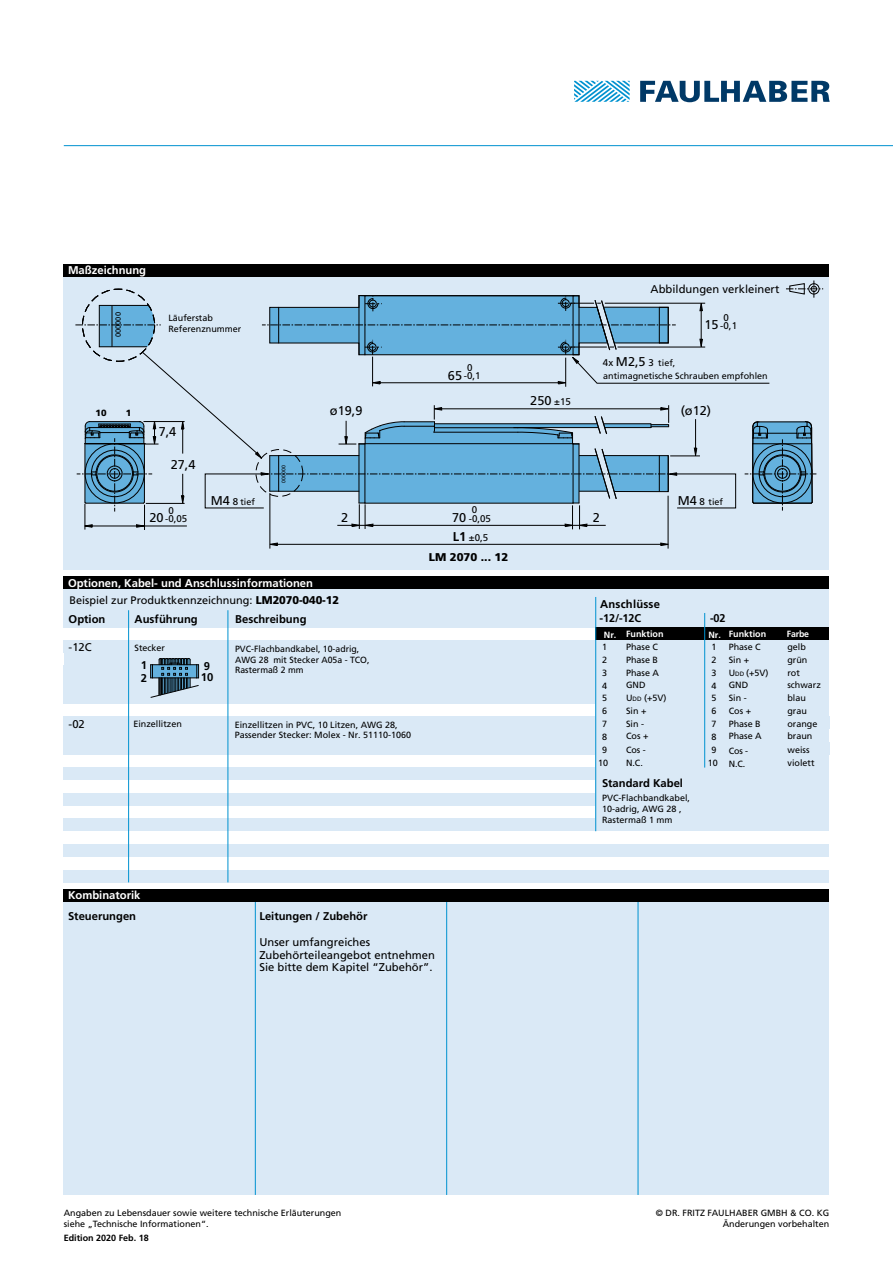
<style>
.page{position:relative;width:893px;height:1263px;background:#fff}
.page>*{position:absolute;margin:0;border:0;box-sizing:border-box;transform-origin:0 0}
.t1{font:12.75px "Frutiger LT";color:#000}
.t2{font:11.25px/12.8px "Frutiger LT";color:#000}
.t3{font:700 11.25px "Frutiger LT";color:#000}
.t4{font:700 11.25px "Frutiger LT";color:#fff}
.t5{font:900 11.25px "Frutiger LT";color:#000}
.t6{font:700 11.25px "Frutiger LT";letter-spacing:.02em;color:#000}
.t7{font:700 11.25px/12.8px "Frutiger LT";color:#000203}
.t8{font:10.95px "Frutiger LT";color:#000}
.t9{font:9.75px "Frutiger LT";color:#000}
.t10{font:9px/12.8px "Frutiger LT";color:#000}
.t11{font:700 9px "Frutiger LT";color:#fff}
.t12{font:700 9px "Frutiger LT";color:#000}
.t13{font:900 9px "Frutiger LT";color:#000}
.t14{font:7.5px "Frutiger LT";color:#000}
.t15{font:5.25px "Frutiger LT";color:#000}
.s1{font-size:12.75px}
.s2{font-size:9.75px}
.s3{font-weight:700;font-size:12.75px}
.s4{font-weight:900;font-size:11.25px}
.s5{font-size:6.3px}
</style>
<div class="page">
<div style="left:64px;top:901px;width:765px;height:294px;background:#dae9f6"></div>
<hr style="left:255px;top:901px;width:1px;height:294px;background:#0092d0">
<hr style="left:638px;top:901px;width:1px;height:294px;background:#0092d0">
<hr style="left:446px;top:901px;width:1px;height:294px;background:#0092d0">
<div style="left:64px;top:276px;width:765px;height:294px;background:#dae9f6"></div>
<div style="left:64px;top:264px;width:765px;height:12px;background:#000"></div>
<div style="left:64px;top:889px;width:765px;height:12px;background:#000"></div>
<div style="left:64px;top:576px;width:765px;height:13px;background:#000"></div>
<svg style="left:574px;top:81px;width:56px;height:21px"></svg>
<svg style="left:640px;top:81px;width:190px;height:21px"></svg>
<hr style="left:64px;top:145px;width:829px;height:1px;background:#0092d0">
<hr style="left:275px;top:544px;width:387px;height:1px;background:#000">
<hr style="left:270px;top:493px;width:1px;height:56px;background:#000">
<hr style="left:668px;top:496px;width:1px;height:53px;background:#000">
<svg style="left:660px;top:543px;width:9px;height:3px"></svg>
<svg style="left:269px;top:543px;width:9px;height:3px"></svg>
<svg style="left:75px;top:280px;width:748px;height:250px"></svg>
<div style="left:64px;top:642px;width:635px;height:36px;background:#dae9f6"></div>
<div style="left:64px;top:589px;width:765px;height:38px;background:#dae9f6"></div>
<div style="left:64px;top:640px;width:765px;height:13px;background:#dae9f6"></div>
<div style="left:64px;top:767px;width:765px;height:13px;background:#dae9f6"></div>
<div style="left:64px;top:793px;width:765px;height:13px;background:#dae9f6"></div>
<div style="left:64px;top:819px;width:765px;height:12px;background:#dae9f6"></div>
<div style="left:64px;top:677px;width:765px;height:27px;background:#dae9f6"></div>
<div style="left:64px;top:844px;width:765px;height:13px;background:#dae9f6"></div>
<div style="left:64px;top:716px;width:765px;height:32px;background:#dae9f6"></div>
<div style="left:64px;top:870px;width:765px;height:12px;background:#dae9f6"></div>
<div style="left:64px;top:742px;width:765px;height:13px;background:#dae9f6"></div>
<hr style="left:228px;top:610px;width:1px;height:272px;background:#0092d0">
<hr style="left:128px;top:610px;width:1px;height:272px;background:#0092d0">
<div style="left:595px;top:626px;width:234px;height:204px;background:#dae9f6"></div>
<div style="left:595px;top:627px;width:234px;height:13px;background:#000"></div>
<hr style="left:704px;top:613px;width:1px;height:154px;background:#0092d0">
<hr style="left:595px;top:597px;width:1px;height:234px;background:#0092d0">
<svg style="left:150px;top:658px;width:49px;height:40px"></svg>
<p class="t4" style="left:68px;top:264px;width:80px">Maßzeichnung</p>
<p class="t14" style="left:114px;top:337px;width:27px;rotate:-90deg">000000</p>
<p class="t10" style="left:168px;top:313px;width:75px;line-height:10.8px">Läuferstab<br>Referenznummer</p>
<p class="t9" style="left:467px;top:362px;width:7px">0</p>
<p class="t9" style="left:448px;top:370px;width:34px"><span class="s1">65</span> -0,1</p>
<p class="t2" style="left:651px;top:282px;width:130px">Abbildungen verkleinert</p>
<h1 class="t1" style="left:603px;top:355px;width:52px"><span class="s2">4x</span> M2,5 <span class="s2">3</span></h1>
<p class="t10" style="left:658px;top:357px;width:19px">tief,</p>
<p class="t9" style="left:723px;top:312px;width:7px">0</p>
<p class="t9" style="left:704px;top:320px;width:34px"><span class="s1">15</span> -0,1</p>
<p class="t10" style="left:603px;top:369px;width:166px">antimagnetische Schrauben empfohlen</p>
<h1 class="t1" style="left:530px;top:393px;width:42px">250 <span class="s2">±15</span></h1>
<p class="t13" style="left:96px;top:408px;width:13px">10</p>
<p class="t13" style="left:126px;top:408px;width:7px">1</p>
<h1 class="t1" style="left:681px;top:403px;width:32px">(ø12)</h1>
<h1 class="t1" style="left:330px;top:403px;width:34px">ø19,9</h1>
<h1 class="t1" style="left:159px;top:424px;width:19px">7,4</h1>
<h1 class="t1" style="left:171px;top:457px;width:26px">27,4</h1>
<p class="t9" style="left:169px;top:504px;width:7px">0</p>
<p class="t9" style="left:149px;top:513px;width:39px"><span class="s1">20</span> -0,05</p>
<h1 class="t1" style="left:211px;top:493px;width:29px">M4 <span class="s2">8</span></h1>
<p class="t10" style="left:240px;top:495px;width:16px">tief</p>
<p class="t15" style="left:281px;top:482px;width:19px;rotate:-90deg">000000</p>
<p class="t4" style="left:68px;top:576px;width:247px">Optionen, Kabel- und Anschlussinformationen</p>
<p class="t9" style="left:472px;top:504px;width:7px">0</p>
<h1 class="t1" style="left:341px;top:510px;width:9px">2</h1>
<h1 class="t1" style="left:593px;top:510px;width:9px">2</h1>
<p class="t9" style="left:452px;top:513px;width:40px"><span class="s1">70</span> -0,05</p>
<p class="t9" style="left:453px;top:532px;width:37px"><span class="s3">L1</span> ±0,5</p>
<p class="t5" style="left:429px;top:551px;width:81px">LM 2070 ... 12</p>
<h1 class="t1" style="left:678px;top:493px;width:29px">M4 <span class="s2">8</span></h1>
<p class="t10" style="left:709px;top:495px;width:16px">tief</p>
<p class="t8" style="left:69px;top:594px;width:271px">Beispiel zur Produktkennzeichnung: <span class="s4">LM2070-040-12</span></p>
<p class="t3" style="left:69px;top:612px;width:38px">Option</p>
<p class="t3" style="left:135px;top:612px;width:65px">Ausführung</p>
<p class="t3" style="left:235px;top:612px;width:73px">Beschreibung</p>
<p class="t10" style="left:135px;top:642px;width:32px">Stecker</p>
<p class="t2" style="left:69px;top:641px;width:25px">-12C</p>
<p class="t10" style="left:235px;top:644px;width:136px;line-height:10.5px">PVC-Flachbandkabel, 10-adrig,<br>AWG 28 mit Stecker A05a - TCO,<br>Rastermaß 2 mm</p>
<p class="t7" style="left:141px;top:659px;width:8px">1<br>2</p>
<p class="t7" style="left:204px;top:659px;width:8px">9</p>
<p class="t7" style="left:201px;top:671px;width:14px">10</p>
<p class="t2" style="left:69px;top:717px;width:18px">-02</p>
<p class="t10" style="left:133px;top:718px;width:50px">Einzellitzen</p>
<p class="t10" style="left:235px;top:719px;width:178px;line-height:10.8px">Einzellitzen in PVC, 10 Litzen, AWG 28,<br>Passender Stecker: Molex - Nr. 51110-1060</p>
<p class="t4" style="left:68px;top:889px;width:74px">Kombinatorik</p>
<p class="t3" style="left:68px;top:909px;width:70px">Steuerungen</p>
<p class="t3" style="left:259px;top:909px;width:110px">Leitungen / Zubehör</p>
<p class="t2" style="left:259px;top:936px;width:177px">Unser umfangreiches<br>Zubehörteileangebot entnehmen<br>Sie bitte dem Kapitel “Zubehör”.</p>
<p class="t6" style="left:600px;top:597px;width:61px">Anschlüsse</p>
<p class="t3" style="left:599px;top:611px;width:43px">-12/-12C</p>
<p class="t3" style="left:710px;top:611px;width:17px">-02</p>
<p class="t11" style="left:787px;top:628px;width:24px">Farbe</p>
<p class="t10" style="left:787px;top:641px;width:35px">gelb grün rot schwarz blau grau orange braun</p>
<p class="t11" style="left:604px;top:629px;width:61px">Nr. Funktion</p>
<p class="t11" style="left:708px;top:629px;width:14px">Nr.</p>
<p class="t10" style="left:626px;top:641px;width:42px">Phase C<br>Phase B<br>Phase A<br>GND<br>U<span class="s5">DD</span> (+5V)<br>Sin +<br>Sin -<br>Cos +</p>
<p class="t11" style="left:729px;top:629px;width:39px">Funktion</p>
<p class="t10" style="left:729px;top:641px;width:41px">Phase C<br>Sin +<br>U<span class="s5">DD</span> (+5V)<br>GND<br>Sin -<br>Cos +<br>Phase B<br>Phase A</p>
<p class="t10" style="left:598px;top:641px;width:12px;text-align:center">1<br>2<br>3<br>4<br>5<br>6<br>7<br>8<br>9<br>10</p>
<p class="t10" style="left:708px;top:641px;width:12px;text-align:center">1<br>2<br>3<br>4<br>5<br>6<br>7<br>8<br>9<br>10</p>
<p class="t10" style="left:626px;top:743px;width:21px;line-height:13.2px">Cos -<br>N.C.</p>
<p class="t10" style="left:788px;top:743px;width:29px;line-height:13.2px">weiss violett</p>
<p class="t10" style="left:602px;top:793px;width:90px;line-height:10.8px">PVC-Flachbandkabel,<br>10-adrig, AWG 28 ,<br>Rastermaß 1 mm</p>
<p class="t10" style="left:729px;top:744px;width:21px;line-height:13.2px">Cos -<br>N.C.</p>
<p class="t3" style="left:602px;top:776px;width:83px">Standard Kabel</p>
<p class="t10" style="left:64px;top:1208px;width:279px;line-height:10.8px">Angaben zu Lebensdauer sowie weitere technische Erläuterungen siehe „Technische Informationen“.</p>
<p class="t10" style="left:656px;top:1208px;width:175px;line-height:10.8px;text-align:right">© DR. FRITZ FAULHABER GMBH &amp; CO. KG<br>Änderungen vorbehalten</p>
<p class="t12" style="left:64px;top:1233px;width:87px">Edition 2020 Feb. 18</p>
</div>
